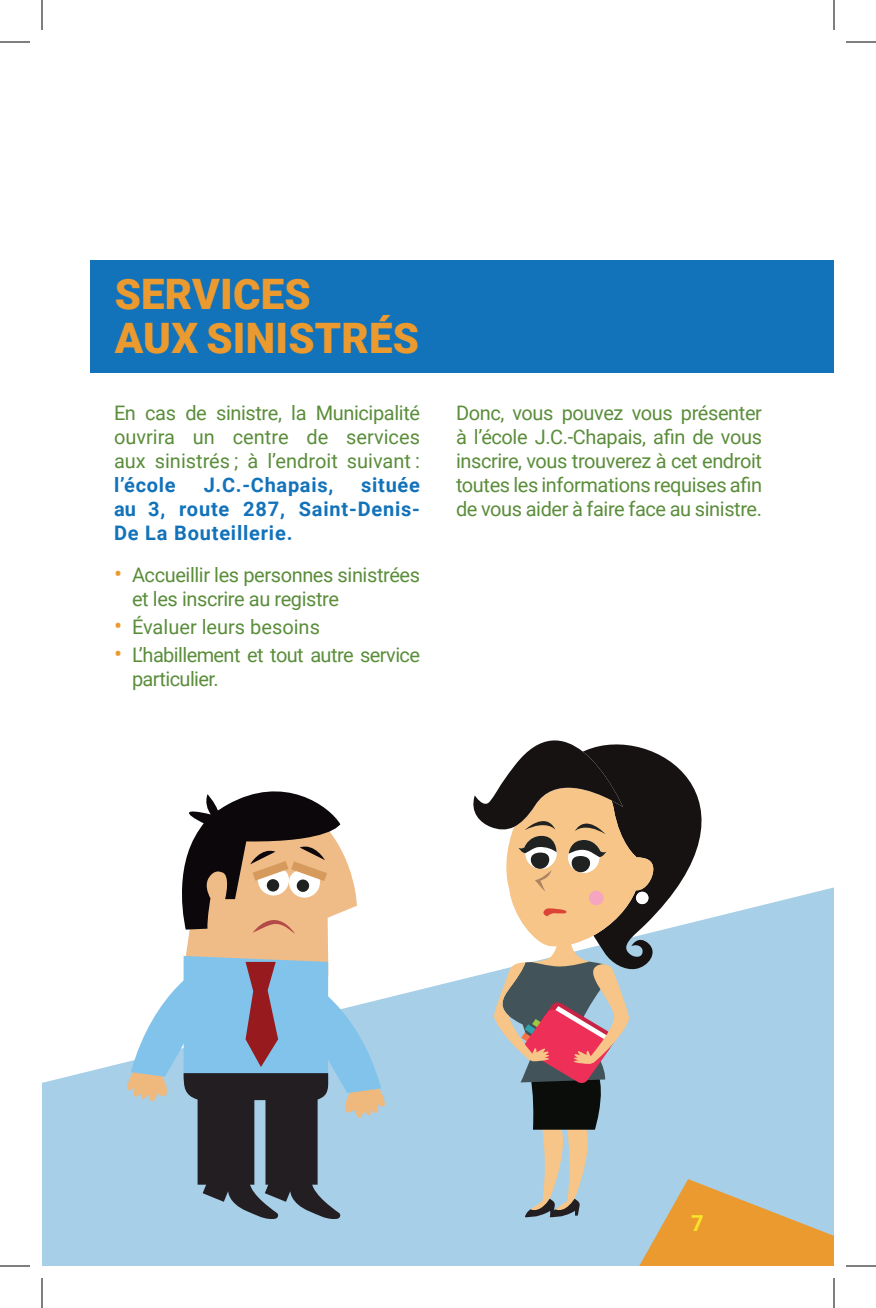
<style>
.page{position:relative;width:876px;height:1308px;background:#fff}
.page>*{position:absolute;margin:0;border:0;box-sizing:border-box;transform-origin:0 0}
.TitreSection{font:900 42px/44px "Roboto";letter-spacing:.005em;color:#eb9a2f}
.t1{font:700 22px "Roboto";color:#f9e52a}
.TexteCourant{font:20px/24px "Roboto";letter-spacing:-.02em;color:#5a8d3a;text-align:justify}
.TexteCourant-2{font:700 20px/24px "Roboto";letter-spacing:.04em;color:#1272ba;text-align:justify}
.TexteCourant-3{font:20px "Roboto";color:#5a8d3a}
.s1{font-weight:700;color:#1272ba}
.s2{font-size:24px;color:#eb9a2f}
</style>
<div class="page">
<div style="left:91px;top:261px;width:743px;height:112px;background:#1272ba"></div>
<svg style="left:42px;top:976px;width:431px;height:290px;background:#b3d6ea"></svg>
<svg style="left:127px;top:791px;width:258px;height:428px"></svg>
<svg style="left:473px;top:740px;width:361px;height:526px"></svg>
<hr style="left:0;top:42px;width:30px;height:1px;background:#000">
<hr style="left:846px;top:42px;width:30px;height:1px;background:#000">
<hr style="left:0;top:1266px;width:30px;height:1px;background:#000">
<hr style="left:846px;top:1266px;width:30px;height:1px;background:#000">
<hr style="left:42px;top:0;width:1px;height:30px;background:#000">
<hr style="left:42px;top:1278px;width:1px;height:30px;background:#000">
<hr style="left:834px;top:0;width:1px;height:30px;background:#000">
<hr style="left:834px;top:1278px;width:1px;height:30px;background:#000">
<p class="TitreSection" style="left:115px;top:271px;width:306px">SERVICES<br>AUX SINISTRÉS</p>
<p class="TexteCourant" style="left:114px;top:400px;width:308px">En cas de sinistre, la Municipalité ouvrira un centre de services aux sinistrés ; à l’endroit suivant : <span class="s1">l’école</span></p>
<p class="TexteCourant-2" style="left:114px;top:472px;width:308px;text-indent:247px">située au 3, route 287, Saint-Denis-De La Bouteillerie.</p>
<p class="TexteCourant" style="left:132px;top:562px;width:290px;text-indent:-18px"><span class="s2">•</span> Accueillir les personnes sinistrées et les inscrire au registre</p>
<p class="TexteCourant-3" style="left:114px;top:613px;width:208px"><span class="s2">•</span> Évaluer leurs besoins</p>
<p class="TexteCourant" style="left:132px;top:642px;width:290px;text-indent:-18px"><span class="s2">•</span> L’habillement et tout autre service particulier.</p>
<p class="TexteCourant-2" style="left:204px;top:472px;width:131px">J.C.-Chapais,</p>
<p class="TexteCourant" style="left:456px;top:400px;width:308px">Donc, vous pouvez vous présenter à l’école J.C.-Chapais, afin de vous inscrire, vous trouverez à cet endroit toutes les informations requises afin de vous aider à faire face au sinistre.</p>
<p class="t1" style="left:691px;top:1207px;width:14px">7</p>
</div>
